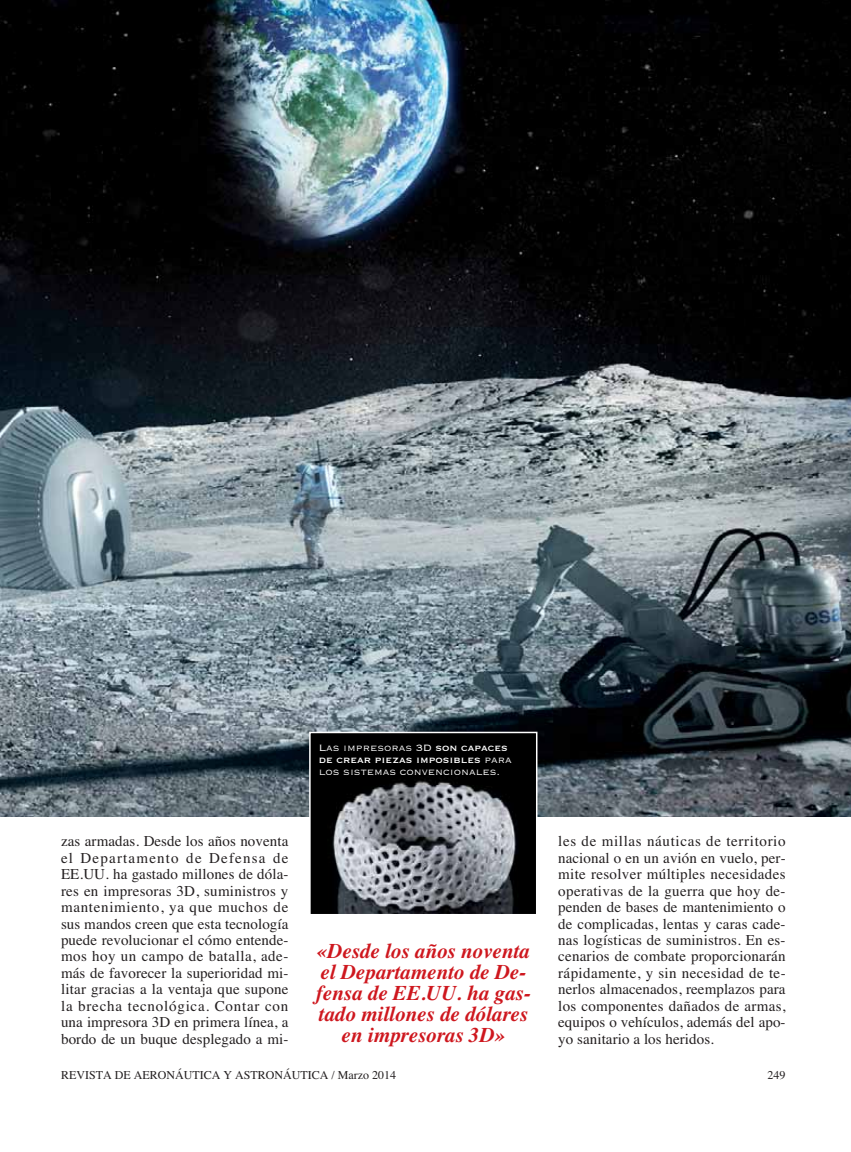
<style>
.page{position:relative;width:851px;height:1152px;background:#fff}
.page>*{position:absolute;margin:0;border:0;box-sizing:border-box;transform-origin:0 0}
.t1{font:italic 700 21px/21px "Times";color:#ce171e;text-align:center}
.t2{font:15px/16.5px "Times";letter-spacing:.005em;color:#231f20;text-align:justify}
.t3{font:300 12px/12px "Copperplate";color:#fff}
.t4{font:12px "Times";color:#231f20}
.s1{font-weight:400}
</style>
<div class="page">
<img style="left:0;top:0;width:850px;height:816px">
<img style="left:312px;top:735px;width:222px;height:177px">
<div style="left:309px;top:732px;width:228px;height:183px;border:2px solid #fff"></div>
<p class="t3" style="left:319px;top:741px;width:194px">Las impresoras 3D <span class="s1">son capaces de crear piezas imposibles</span> para los sistemas convencionales.</p>
<p class="t2" style="left:61px;top:835px;width:229px">zas armadas. Desde los años noventa el Departamento de Defensa de EE.UU. ha gastado millones de dóla&shy;res en impresoras 3D, suministros y mantenimiento, ya que muchos de sus mandos creen que esta tecnología puede revolucionar el cómo entende&shy;mos hoy un campo de batalla, ade&shy;más de favorecer la superioridad mi&shy;litar gracias a la ventaja que supone la brecha tecnológica. Contar con una impresora 3D en primera línea, a bordo de un buque desplegado a mi-</p>
<p class="t2" style="left:558px;top:835px;width:229px">les de millas náuticas de territorio nacional o en un avión en vuelo, per&shy;mite resolver múltiples necesidades operativas de la guerra que hoy de&shy;penden de bases de mantenimiento o de complicadas, lentas y caras cade&shy;nas logísticas de suministros. En es&shy;cenarios de combate proporcionarán rápidamente, y sin necesidad de te&shy;nerlos almacenados, reemplazos para los componentes dañados de armas, equipos o vehículos, además del apo&shy;yo sanitario a los heridos.</p>
<p class="t4" style="left:61px;top:1070px;width:336px">REVISTA DE AERONÁUTICA Y ASTRONÁUTICA / Marzo 2014</p>
<p class="t4" style="left:767px;top:1070px;width:20px">249</p>
<p class="t1" style="left:316px;top:943px;width:216px">«Desde los años noventa el Departamento de De&shy;fensa de EE.UU. ha gas&shy;tado millones de dólares en impresoras 3D»</p>
</div>
